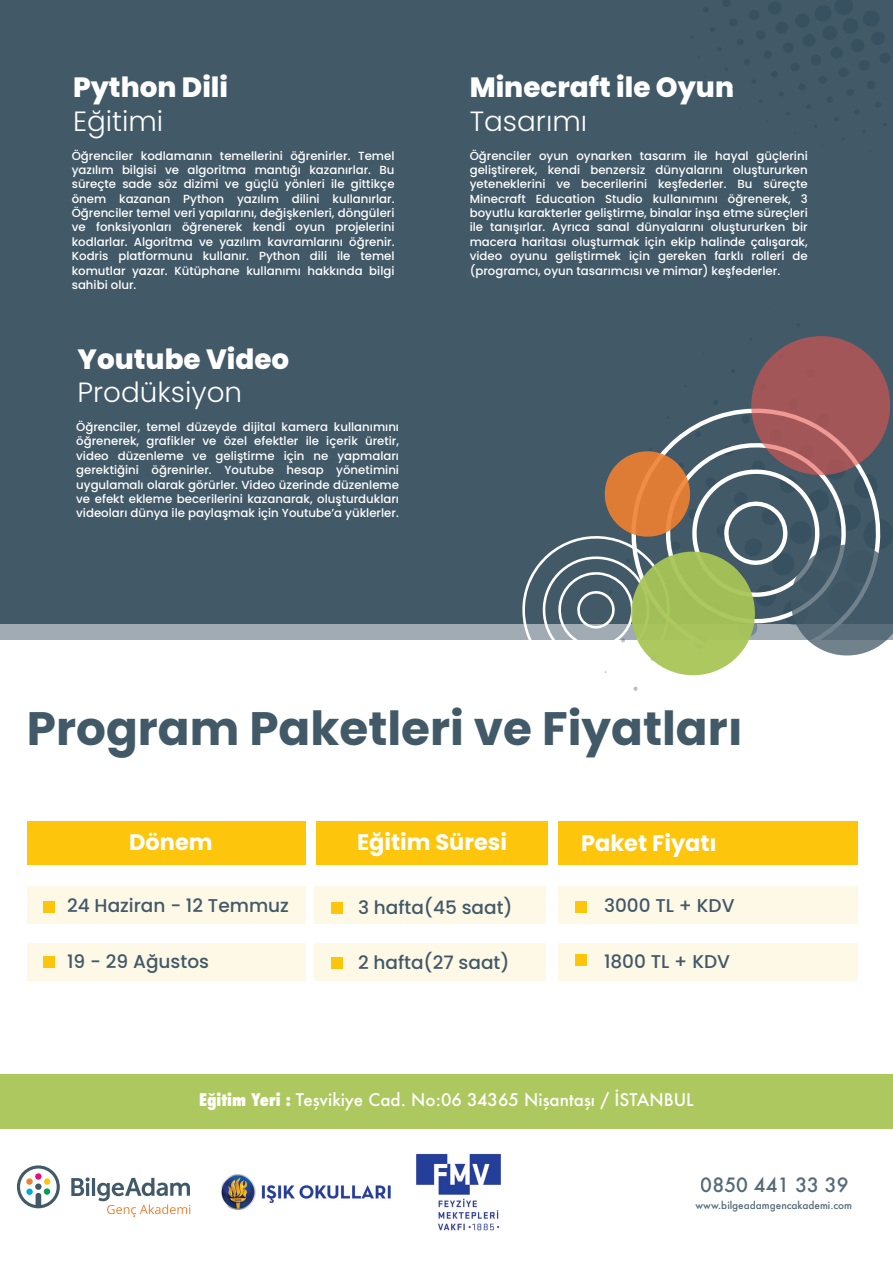
<style>
.page{position:relative;width:893px;height:1263px;background:#fff}
.page>*{position:absolute;margin:0;border:0;box-sizing:border-box;transform-origin:0 0}
.t1{font:700 46.95px "Poppins";color:#425968}
.t2{font:800 27.9px "Poppins";color:#fff}
.t3{font:300 27.9px "Poppins";color:#fff}
.t4{font:700 22.5px "Poppins";color:#fff}
.t5{font:500 19.2px "Futura";color:#425968}
.t6{font:500 18.45px "Poppins";color:#425968}
.t7{font:500 16.95px "Futura";color:#fff}
.t8{font:500 11.7px/14.4px "Poppins";color:#fff;text-align:justify}
.t9{font:500 10.05px "Futura";color:#425968}
.s1{font-weight:800;font-stretch:condensed}
</style>
<div class="page">
<div style="left:0;top:0;width:893px;height:650px;background:#425968"></div>
<div style="left:0;top:640px;width:893px;height:623px;background:#fff"></div>
<svg style="left:17px;top:1165px;width:43px;height:43px"></svg>
<hr style="left:92px;top:1178px;width:3px;height:18px;background:#425968">
<svg style="left:71px;top:1177px;width:19px;height:19px"></svg>
<svg style="left:97px;top:1178px;width:93px;height:39px"></svg>
<img style="left:416px;top:1153px;width:85px;height:78px">
<img style="left:221px;top:1174px;width:170px;height:36px">
<div style="left:27px;top:821px;width:278px;height:44px;background:#fec50d"></div>
<div style="left:316px;top:821px;width:232px;height:44px;background:#fec50d"></div>
<div style="left:558px;top:821px;width:299px;height:44px;background:#fec50d"></div>
<div style="left:27px;top:943px;width:278px;height:38px;background:#fef9e7"></div>
<div style="left:314px;top:943px;width:232px;height:38px;background:#fef9e7"></div>
<div style="left:558px;top:943px;width:299px;height:38px;background:#fef9e7"></div>
<div style="left:27px;top:886px;width:278px;height:38px;background:#fef9e7"></div>
<div style="left:314px;top:886px;width:232px;height:38px;background:#fef9e7"></div>
<div style="left:558px;top:886px;width:299px;height:38px;background:#fef9e7"></div>
<div style="left:43px;top:901px;width:11px;height:11px;background:#fec50d"></div>
<div style="left:43px;top:956px;width:11px;height:11px;background:#fec50d"></div>
<div style="left:331px;top:902px;width:11px;height:12px;background:#fec50d"></div>
<div style="left:331px;top:958px;width:11px;height:11px;background:#fec50d"></div>
<div style="left:575px;top:901px;width:12px;height:11px;background:#fec50d"></div>
<div style="left:575px;top:955px;width:12px;height:11px;background:#fec50d"></div>
<svg style="left:691px;top:0;width:199px;height:139px"></svg>
<svg style="left:522px;top:336px;width:371px;height:340px"></svg>
<div style="left:0;top:1074px;width:893px;height:54px;background:#aec860"></div>
<h2 class="t2" style="left:73px;top:71px;width:157px">Python Dili</h2>
<h2 class="t3" style="left:73px;top:105px;width:92px">Eğitimi</h2>
<p class="t8" style="left:72px;top:148px;width:324px">Öğrenciler kodlamanın temellerini öğrenirler. Temel yazılım bilgisi ve algoritma mantığı kazanırlar. Bu süreçte sade söz dizimi ve güçlü yönleri ile gittikçe önem kazanan Python yazılım dilini kullanırlar.<br>Öğrenciler temel veri yapılarını, değişkenleri, döngüleri ve fonksiyonları öğrenerek kendi oyun projelerini kodlarlar. Algoritma ve yazılım kavramlarını öğrenir.<br>Kodris platformunu kullanır. Python dili ile temel komutlar yazar. Kütüphane kullanımı hakkında bilgi sahibi olur.</p>
<h2 class="t2" style="left:78px;top:343px;width:213px">Youtube Video</h2>
<h2 class="t3" style="left:78px;top:376px;width:166px">Prodüksiyon</h2>
<p class="t8" style="left:76px;top:420px;width:324px">Öğrenciler, temel düzeyde dijital kamera kullanımını öğrenerek, grafikler ve özel efektler ile içerik üretir, video düzenleme ve geliştirme için ne yapmaları gerektiğini öğrenirler. Youtube hesap yönetimini uygulamalı olarak görürler. Video üzerinde düzenleme ve efekt ekleme becerilerini kazanarak, oluşturdukları videoları dünya ile paylaşmak için Youtube’a yüklerler.</p>
<h2 class="t2" style="left:470px;top:71px;width:266px">Minecraft ile Oyun</h2>
<h2 class="t3" style="left:470px;top:105px;width:119px">Tasarımı</h2>
<p class="t8" style="left:470px;top:148px;width:340px">Öğrenciler oyun oynarken tasarım ile hayal güçlerini geliştirerek, kendi benzersiz dünyalarını oluştururken yeteneklerini ve becerilerini keşfederler. Bu süreçte Minecraft Education Studio kullanımını öğrenerek, 3 boyutlu karakterler geliştirme, binalar inşa etme süreçleri ile tanışırlar. Ayrıca sanal dünyalarını oluştururken bir macera haritası oluşturmak için ekip halinde çalışarak, video oyunu geliştirmek için gereken farklı rolleri de (programcı, oyun tasarımcısı ve mimar) keşfederler.</p>
<h1 class="t1" style="left:27px;top:702px;width:717px">Program Paketleri ve Fiyatları</h1>
<h3 class="t4" style="left:129px;top:829px;width:85px">Dönem</h3>
<h3 class="t4" style="left:357px;top:829px;width:152px">Eğitim Süresi</h3>
<h3 class="t4" style="left:581px;top:830px;width:137px">Paket Fiyatı</h3>
<h3 class="t6" style="left:67px;top:895px;width:223px">24 Haziran - 12 Temmuz</h3>
<h3 class="t6" style="left:67px;top:951px;width:143px">19 - 29 Ağustos</h3>
<h3 class="t6" style="left:358px;top:897px;width:156px">3 hafta(45 saat)</h3>
<h3 class="t6" style="left:358px;top:952px;width:153px">2 hafta(27 saat)</h3>
<h3 class="t6" style="left:604px;top:895px;width:132px">3000 TL + KDV</h3>
<h3 class="t6" style="left:604px;top:951px;width:128px">1800 TL + KDV</h3>
<h3 class="t7" style="left:199px;top:1087px;width:496px"><span class="s1">Eğitim Yeri :</span> Teşvikiye Cad. No:06 34365 Nişantaşı / İSTANBUL</h3>
<h3 class="t5" style="left:701px;top:1171px;width:149px">0850 441 33 39</h3>
<p class="t9" style="left:695px;top:1198px;width:158px">www.bilgeadamgencakademi.com</p>
</div>
